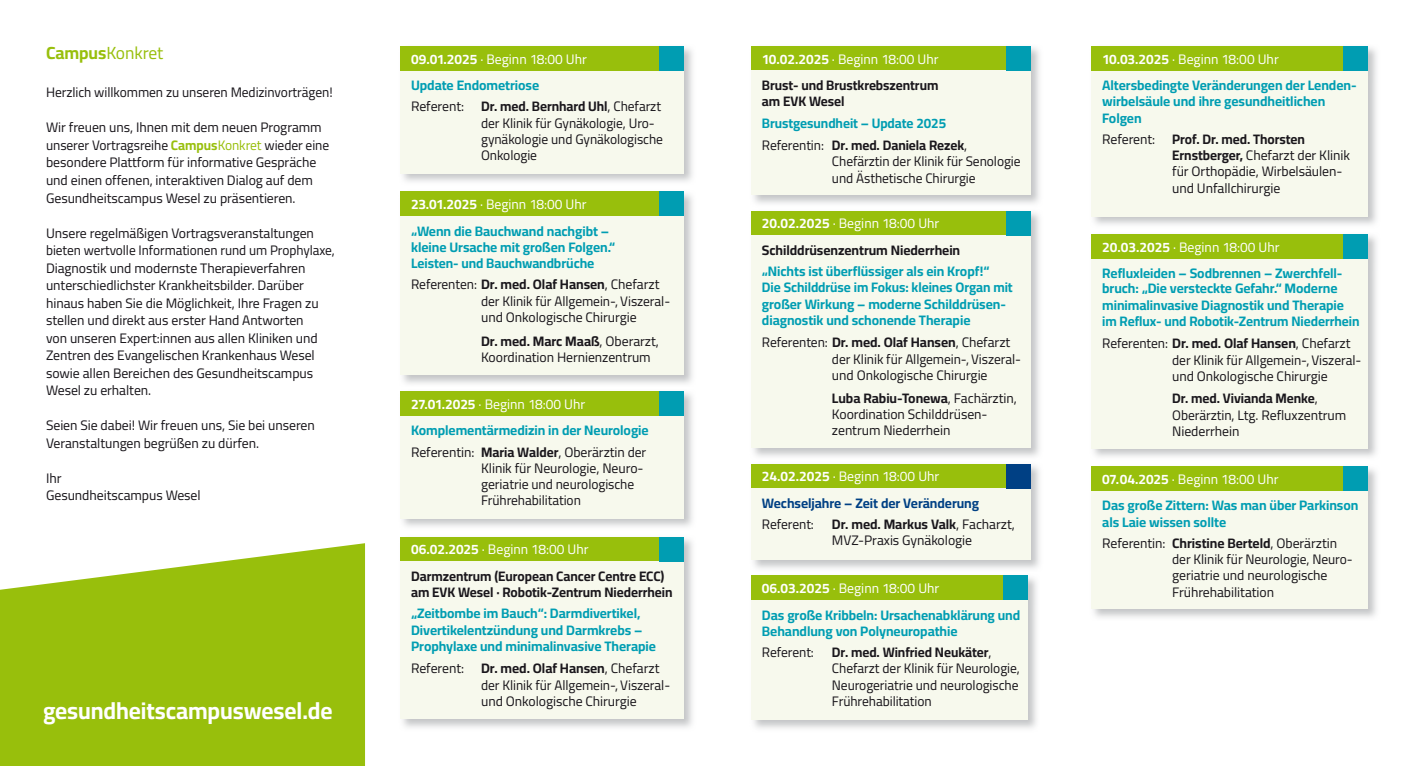
<style>
.page{position:relative;width:1407px;height:766px;background:#fff}
.page>*{position:absolute;margin:0;border:0;box-sizing:border-box;transform-origin:0 0}
.t1{font:700 23.75px "Cairo";letter-spacing:-.005em;color:#fff}
.t2{font:17.5px "Cairo";letter-spacing:-.005em;color:#98bf0c}
.t3{font:13.75px/16.2px "Cairo";letter-spacing:-.005em;color:#1a171c}
.t4{font:700 13.75px/16.2px "Cairo";letter-spacing:-.005em;color:#009db2}
.t5{font:700 13.75px/26.5px "Cairo";letter-spacing:-.005em;color:#1a171c}
.t6{font:700 13.75px/26.5px "Cairo";letter-spacing:-.005em;color:#004084}
.t7{font:13.75px "Cairo";color:#fff}
.s1{font-weight:700}
.s2{font-weight:700;color:#98bf0c}
.s3{color:#98bf0c}
.s4{color:#fff}
.s5{font-weight:400;color:#fff}
.s6{font-weight:400;color:#1a171c}
.s7{color:#1a171c}
.s8{font-weight:700;color:#009db2}
</style>
<div class="page">
<svg style="left:0;top:543px;width:365px;height:222px;background:#a2c525"></svg>
<div style="left:400px;top:46px;width:284px;height:25px;background:#98bf0c"></div>
<div style="left:400px;top:71px;width:284px;height:102px;background:#f7f9ed"></div>
<div style="left:659px;top:46px;width:25px;height:25px;background:#009db2"></div>
<div style="left:400px;top:191px;width:284px;height:25px;background:#98bf0c"></div>
<div style="left:400px;top:216px;width:284px;height:159px;background:#f7f9ed"></div>
<div style="left:659px;top:191px;width:25px;height:25px;background:#009db2"></div>
<div style="left:400px;top:536px;width:284px;height:25px;background:#98bf0c"></div>
<div style="left:400px;top:561px;width:284px;height:157px;background:#f7f9ed"></div>
<div style="left:659px;top:536px;width:25px;height:25px;background:#009db2"></div>
<div style="left:751px;top:46px;width:280px;height:25px;background:#98bf0c"></div>
<div style="left:751px;top:71px;width:280px;height:124px;background:#f7f9ed"></div>
<div style="left:1006px;top:46px;width:25px;height:25px;background:#009db2"></div>
<div style="left:751px;top:211px;width:280px;height:25px;background:#98bf0c"></div>
<div style="left:751px;top:236px;width:280px;height:211px;background:#f7f9ed"></div>
<div style="left:1006px;top:211px;width:25px;height:25px;background:#009db2"></div>
<div style="left:751px;top:463px;width:280px;height:25px;background:#98bf0c"></div>
<div style="left:751px;top:488px;width:280px;height:71px;background:#f7f9ed"></div>
<div style="left:1006px;top:463px;width:25px;height:25px;background:#004084"></div>
<div style="left:751px;top:575px;width:277px;height:25px;background:#98bf0c"></div>
<div style="left:751px;top:600px;width:277px;height:119px;background:#f7f9ed"></div>
<div style="left:1003px;top:575px;width:25px;height:25px;background:#009db2"></div>
<div style="left:1091px;top:46px;width:277px;height:25px;background:#98bf0c"></div>
<div style="left:1091px;top:71px;width:277px;height:145px;background:#f7f9ed"></div>
<div style="left:1343px;top:46px;width:25px;height:25px;background:#009db2"></div>
<div style="left:1091px;top:234px;width:277px;height:25px;background:#98bf0c"></div>
<div style="left:1091px;top:259px;width:277px;height:189px;background:#f7f9ed"></div>
<div style="left:1343px;top:234px;width:25px;height:25px;background:#009db2"></div>
<div style="left:400px;top:391px;width:284px;height:25px;background:#98bf0c"></div>
<div style="left:400px;top:416px;width:284px;height:102px;background:#f7f9ed"></div>
<div style="left:659px;top:391px;width:25px;height:25px;background:#009db2"></div>
<div style="left:1091px;top:466px;width:277px;height:25px;background:#98bf0c"></div>
<div style="left:1091px;top:491px;width:277px;height:117px;background:#f7f9ed"></div>
<div style="left:1343px;top:466px;width:25px;height:25px;background:#009db2"></div>
<p class="t2" style="left:46px;top:40px;width:119px"><span class="s1">Campus</span>Konkret</p>
<p class="t3" style="left:46px;top:85px;width:288px">Herzlich willkommen zu unseren Medizinvorträgen!</p>
<p class="t3" style="left:46px;top:119px;width:285px;line-height:17.5px">Wir freuen uns, Ihnen mit dem neuen Programm unserer Vortragsreihe <span class="s2">Campus</span><span class="s3">Konkret</span> wieder eine besondere Plattform für informative Gespräche und einen offenen, interaktiven Dialog auf dem Gesundheitscampus Wesel zu präsentieren.</p>
<p class="t3" style="left:46px;top:224px;width:290px;line-height:17.5px">Unsere regelmäßigen Vortragsveranstaltungen bieten wertvolle Informationen rund um Prophylaxe, Diagnostik und modernste Therapieverfahren unterschiedlichster Krankheitsbilder. Darüber hinaus haben Sie die Möglichkeit, Ihre Fragen zu stellen und direkt aus erster Hand Antworten<br>von unseren Expert:innen aus allen Kliniken und Zentren des Evangelischen Krankenhaus Wesel sowie allen Bereichen des Gesundheitscampus Wesel zu erhalten.</p>
<p class="t3" style="left:46px;top:417px;width:270px;line-height:17.5px">Seien Sie dabei! Wir freuen uns, Sie bei unseren<br>Veranstaltungen begrüßen zu dürfen.</p>
<p class="t3" style="left:46px;top:469px;width:156px;line-height:17.5px">Ihr<br>Gesundheitscampus Wesel</p>
<h1 class="t1" style="left:43px;top:693px;width:291px">gesundheitscampuswesel.de</h1>
<p class="t4" style="left:411px;top:46px;width:177px;line-height:26.5px"><span class="s4">09.01.2025</span> <span class="s5">· Beginn 18:00 Uhr<br></span>Update Endometriose</p>
<p class="t3" style="left:481px;top:99px;width:183px;text-indent:-70px">Referent: <span class="s1">Dr. med. Bernhard Uhl</span>, Chefarzt der Klinik für Gynäkologie, Uro&shy;gynäkologie und Gynäkologische<br>Onkologie</p>
<p class="t7" style="left:411px;top:194px;width:177px"><span class="s1">23.01.2025</span> · Beginn 18:00 Uhr</p>
<p class="t4" style="left:411px;top:229px;width:8px">“</p>
<p class="t4" style="left:411px;top:223px;width:206px;text-indent:6px">Wenn die Bauchwand nachgibt – kleine Ursache mit großen Folgen.“<br>Leisten- und Bauchwandbrüche</p>
<p class="t3" style="left:481px;top:276px;width:191px;text-indent:-70px">Referenten: <span class="s1">Dr. med. Olaf Hansen</span>, Chefarzt der Klinik für Allgemein-, Viszeral&shy;und Onkologische Chirurgie</p>
<p class="t3" style="left:481px;top:333px;width:179px"><span class="s1">Dr. med. Marc Maaß</span>, Oberarzt,<br>Koordination Hernienzentrum</p>
<p class="t4" style="left:411px;top:391px;width:239px;line-height:26.5px"><span class="s4">27.01.2025</span> <span class="s5">· Beginn 18:00 Uhr<br></span>Komplementärmedizin in der Neurologie</p>
<p class="t3" style="left:481px;top:444px;width:167px;text-indent:-70px">Referentin: <span class="s1">Maria Walder</span>, Oberärztin der<br>Klinik für Neurologie, Neuro&shy;geriatrie und neurologische<br>Frührehabilitation</p>
<p class="t5" style="left:411px;top:536px;width:255px"><span class="s4">06.02.2025</span> <span class="s5">· Beginn 18:00 Uhr<br></span>Darmzentrum (European Cancer Centre ECC)</p>
<p class="t5" style="left:411px;top:579px;width:263px">am EVK Wesel · Robotik-Zentrum Niederrhein</p>
<p class="t4" style="left:411px;top:611px;width:8px">“</p>
<p class="t4" style="left:411px;top:605px;width:246px;text-indent:6px">Zeitbombe im Bauch“: Darmdivertikel,<br>Divertikelentzündung und Darmkrebs –<br>Prophylaxe und minimalinvasive Therapie</p>
<p class="t3" style="left:481px;top:660px;width:191px;text-indent:-70px">Referent: <span class="s1">Dr. med. Olaf Hansen</span>, Chefarzt der Klinik für Allgemein-, Viszeral&shy;und Onkologische Chirurgie</p>
<p class="t5" style="left:762px;top:46px;width:178px"><span class="s4">10.02.2025</span> <span class="s5">· Beginn 18:00 Uhr<br></span>Brust- und Brustkrebszentrum</p>
<p class="t5" style="left:762px;top:89px;width:84px">am EVK Wesel</p>
<p class="t4" style="left:762px;top:112px;width:207px;line-height:22.5px">Brustgesundheit – Update 2025<br><span class="s6">Referentin:</span> <span class="s7">Dr. med. Daniela Rezek</span><span class="s6">,</span></p>
<p class="t3" style="left:832px;top:154px;width:190px">Chefärztin der Klinik für Senologie und Ästhetische Chirurgie</p>
<p class="t5" style="left:762px;top:210px;width:200px"><span class="s4">20.02.2025</span> <span class="s5">· Beginn 18:00 Uhr<br></span>Schilddrüsenzentrum Niederrhein</p>
<p class="t4" style="left:762px;top:270px;width:8px">“</p>
<p class="t4" style="left:762px;top:263px;width:252px;text-indent:6px">Nichts ist überflüssiger als ein Kropf!“<br>Die Schilddrüse im Fokus: kleines Organ mit großer Wirkung – moderne Schilddrüsen&shy;diagnostik und schonende Therapie</p>
<p class="t3" style="left:832px;top:335px;width:191px;text-indent:-70px">Referenten: <span class="s1">Dr. med. Olaf Hansen</span>, Chefarzt der Klinik für Allgemein-, Viszeral&shy;und Onkologische Chirurgie</p>
<p class="t3" style="left:832px;top:390px;width:186px"><span class="s1">Luba Rabiu-Tonewa</span>, Fachärztin,<br>Koordination Schilddrüsen&shy;zentrum Niederrhein</p>
<p class="t6" style="left:762px;top:463px;width:219px"><span class="s4">24.02.2025</span> <span class="s5">· Beginn 18:00 Uhr<br></span>Wechseljahre – Zeit der Veränderung</p>
<p class="t3" style="left:762px;top:516px;width:53px">Referent:</p>
<p class="t3" style="left:832px;top:516px;width:184px"><span class="s1">Dr. med. Markus Valk</span>, Facharzt,<br>MVZ-Praxis Gynäkologie</p>
<p class="t4" style="left:762px;top:575px;width:260px;line-height:26.5px"><span class="s4">06.03.2025</span> <span class="s5">· Beginn 18:00 Uhr<br></span>Das große Kribbeln: Ursachenabklärung und</p>
<p class="t4" style="left:762px;top:623px;width:197px">Behandlung von Polyneuropathie</p>
<p class="t3" style="left:762px;top:644px;width:53px">Referent:</p>
<p class="t3" style="left:832px;top:644px;width:189px"><span class="s1">Dr. med. Winfried Neukäter</span>,<br>Chefarzt der Klinik für Neurologie,<br>Neurogeriatrie und neurologische<br>Frührehabilitation</p>
<p class="t4" style="left:1102px;top:46px;width:256px;line-height:26.5px"><span class="s4">10.03.2025</span> <span class="s5">· Beginn 18:00 Uhr<br></span>Altersbedingte Veränderungen der Lenden-</p>
<p class="t4" style="left:1102px;top:94px;width:225px">wirbelsäule und ihre gesundheitlichen<br>Folgen</p>
<p class="t3" style="left:1172px;top:131px;width:179px;text-indent:-70px">Referent: <span class="s1">Prof. Dr. med. Thorsten<br>Ernstberger,</span> Chefarzt der Klinik für Orthopädie, Wirbelsäulen&shy;und Unfallchirurgie</p>
<p class="t4" style="left:1102px;top:234px;width:242px;line-height:26.5px"><span class="s4">20.03.2025</span> <span class="s5">· Beginn 18:00 Uhr<br></span>Refluxleiden – Sodbrennen – Zwerchfell-</p>
<p class="t4" style="left:1102px;top:280px;width:38px">bruch:</p>
<p class="t4" style="left:1141px;top:287px;width:8px">“</p>
<p class="t4" style="left:1102px;top:280px;width:259px;text-indent:46px">Die versteckte Gefahr.“ Moderne minimalinvasive Diagnostik und Therapie im Reflux- und Robotik-Zentrum Niederrhein</p>
<p class="t3" style="left:1172px;top:335px;width:191px;text-indent:-70px">Referenten: <span class="s1">Dr. med. Olaf Hansen</span>, Chefarzt der Klinik für Allgemein-, Viszeral&shy;und Onkologische Chirurgie</p>
<p class="t3" style="left:1172px;top:390px;width:175px"><span class="s1">Dr. med. Vivianda Menke</span>,<br>Oberärztin, Ltg. Refluxzentrum<br>Niederrhein</p>
<p class="t4" style="left:1102px;top:466px;width:258px;line-height:26.5px"><span class="s4">07.04.2025</span> <span class="s5">· Beginn 18:00 Uhr<br></span>Das große Zittern: Was man über Parkinson</p>
<p class="t3" style="left:1102px;top:511px;width:236px;line-height:21.2px"><span class="s8">als Laie wissen sollte<br></span>Referentin: <span class="s1">Christine Berteld</span>, Oberärztin</p>
<p class="t3" style="left:1172px;top:551px;width:182px">der Klinik für Neurologie, Neuro&shy;geriatrie und neurologische<br>Frührehabilitation</p>
</div>
